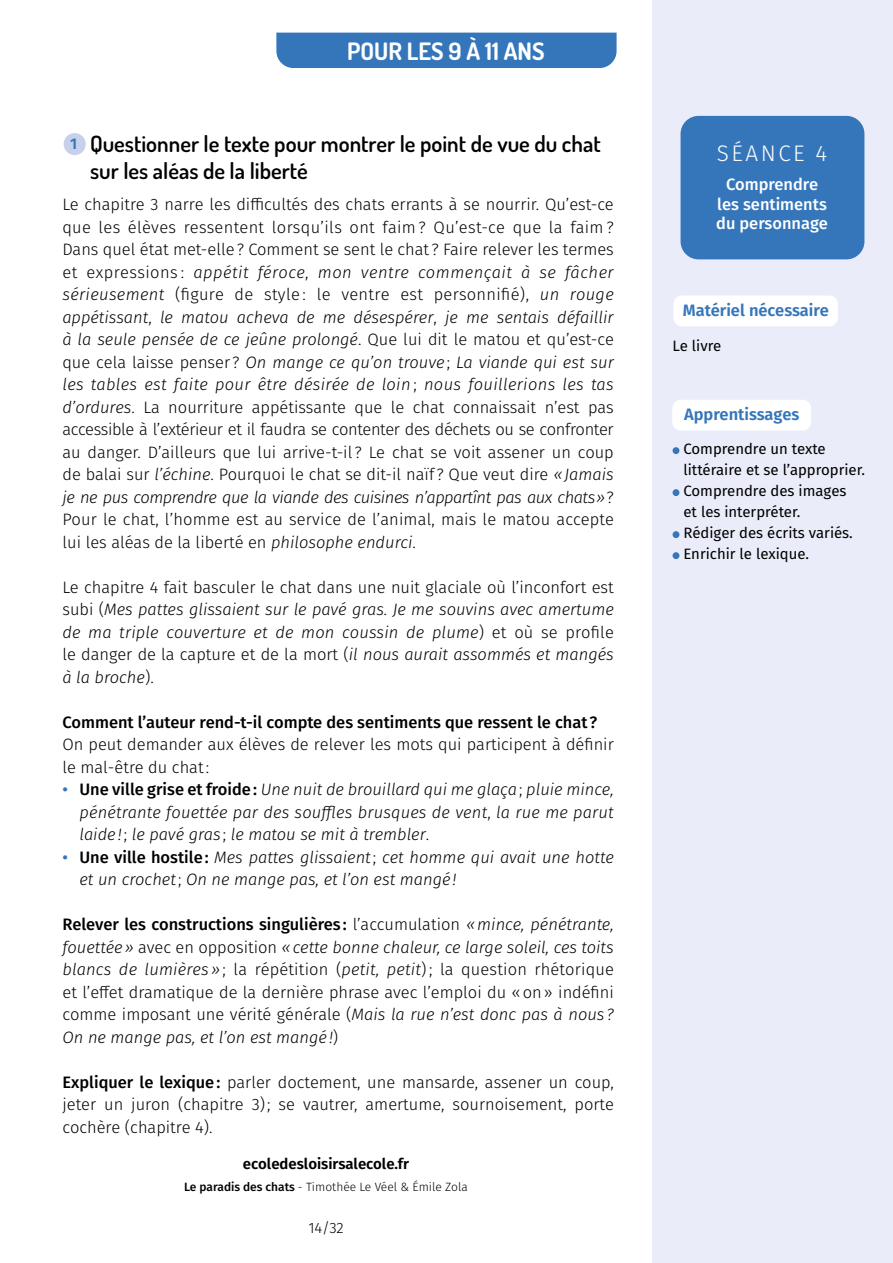
<style>
.page{position:relative;width:893px;height:1263px;background:#fff}
.page>*{position:absolute;margin:0;border:0;box-sizing:border-box;transform-origin:0 0}
.t1{font:700 24px "Dosis";color:#fff}
.t2{font:600 22.5px/27px "Dosis";color:#000}
.t3{font:300 22.5px "Fira Sans";letter-spacing:.11em;color:#fff}
.t4{font:300 16.5px/22.5px "Fira Sans";color:#000;text-align:justify}
.t5{font:italic 300 16.5px/22.5px "Fira Sans";color:#000;text-align:justify}
.t6{font:500 16.5px "Fira Sans";color:#000}
.t7{font:500 16.5px/19.8px "Fira Sans";color:#fff;text-align:center}
.t8{font:600 16.5px "Fira Sans";color:#3576bb}
.t9{font:15px/21px "Fira Sans";color:#000}
.t10{font:600 15px "Fira Sans";color:#000}
.t11{font:300 15px "Fira Sans";color:#000}
.t12{font:300 12px "Fira Sans";color:#000}
.s1{font-family:"Fira Sans";font-size:15.6px;color:#3576bb}
.s2{font-style:italic}
.s3{font-style:normal}
.s4{font-weight:500;font-style:normal;color:#3576bb}
.s5{font-weight:500;font-style:normal}
.s6{font-weight:500}
</style>
<div class="page">
<div style="left:652px;top:0;width:241px;height:1263px;background:#eaedf9"></div>
<div style="left:276px;top:33px;width:341px;height:35px;background:#3576bb"></div>
<div style="left:64px;top:133px;width:22px;height:22px;background:#c7d1ec;border-radius:50%"></div>
<div style="left:673px;top:447px;width:6px;height:7px;background:#3576bb;border-radius:50%"></div>
<div style="left:673px;top:489px;width:6px;height:7px;background:#3576bb;border-radius:50%"></div>
<div style="left:673px;top:531px;width:6px;height:7px;background:#3576bb;border-radius:50%"></div>
<div style="left:673px;top:552px;width:6px;height:7px;background:#3576bb;border-radius:50%"></div>
<div style="left:672px;top:400px;width:139px;height:31px;background:#fff;border-radius:9px"></div>
<div style="left:673px;top:296px;width:165px;height:30px;background:#fff;border-radius:9px"></div>
<div style="left:680px;top:116px;width:184px;height:143px;background:#3576bb;border-radius:18px"></div>
<h1 class="t1" style="left:347px;top:35px;width:199px">POUR LES 9 À 11 ANS</h1>
<h2 class="t2" style="left:90px;top:130px;width:512px;text-indent:-20px"><span class="s1">1</span> Questionner le texte pour montrer le point de vue du chat sur les aléas de la liberté</h2>
<p class="t4" style="left:62px;top:193px;width:553px">Le chapitre 3 narre les difficultés des chats errants à se nourrir. Qu’est-ce que les élèves ressentent lorsqu’ils ont faim ? Qu’est-ce que la faim ?<br>Dans quel état met-elle? Comment se sent le chat ? Faire relever les termes et expressions : <span class="s2">appétit féroce</span>, <span class="s2">mon ventre commençait à se fâcher sérieusement</span> (figure de style : le ventre est personnifié), <span class="s2">un rouge appétissant</span>, <span class="s2">le matou acheva de me désespérer</span>, <span class="s2">je me sentais défaillir à la seule pensée de ce jeûne prolongé</span>. Que lui dit le matou et qu’est-ce que cela laisse penser ? <span class="s2">On mange ce qu’on trouve</span>; <span class="s2">La viande qui est sur les tables est faite pour être désirée de loin</span> ; <span class="s2">nous fouillerions les tas d’ordures</span>. La nourriture appétissante que le chat connaissait n’est pas accessible à l’extérieur et il faudra se contenter des déchets ou se confronter au danger. D’ailleurs que lui arrive-t-il ? Le chat se voit assener un coup de balai sur <span class="s2">l’échine</span>. Pourquoi le chat se dit-il naïf ? Que veut dire <span class="s2">«Jamais je ne pus comprendre que la viande des cuisines n’appartînt pas aux chats»</span>?<br>Pour le chat, l’homme est au service de l’animal, mais le matou accepte lui les aléas de la liberté en <span class="s2">philosophe endurci</span>.</p>
<p class="t5" style="left:62px;top:576px;width:553px"><span class="s3">Le chapitre 4 fait basculer le chat dans une nuit glaciale où l’inconfort est subi (</span>Mes pattes glissaient sur le pavé gras. Je me souvins avec amertume de ma triple couverture et de mon coussin de plume<span class="s3">) et où se profile le danger de la capture et de la mort (</span>il nous aurait assommés et mangés à la broche<span class="s3">).</span></p>
<p class="t6" style="left:62px;top:709px;width:536px">Comment l’auteur rend-t-il compte des sentiments que ressent le chat ?</p>
<p class="t4" style="left:62px;top:733px;width:553px">On peut demander aux élèves de relever les mots qui participent à définir le mal-être du chat:</p>
<p class="t5" style="left:79px;top:778px;width:536px;text-indent:-17px"><span class="s4">•</span> <span class="s5">Une ville grise et froide:</span> Une nuit de brouillard qui me glaça<span class="s3">;</span> pluie mince, pénétrante fouettée par des souffles brusques de vent<span class="s3">,</span> la rue me parut laide! <span class="s3">;</span> le pavé gras <span class="s3">;</span> le matou se mit à trembler<span class="s3">.</span></p>
<p class="t5" style="left:79px;top:846px;width:536px;text-indent:-17px"><span class="s4">•</span> <span class="s5">Une ville hostile:</span> Mes pattes glissaient<span class="s3">;</span> cet homme qui avait une hotte et un crochet<span class="s3">;</span> On ne mange pas, et l’on est mangé!</p>
<p class="t4" style="left:62px;top:913px;width:553px"><span class="s6">Relever les constructions singulières :</span> l’accumulation <span class="s2">«mince, pénétrante, fouettée»</span> avec en opposition <span class="s2">«cette bonne chaleur, ce large soleil, ces toits blancs de lumières »</span> ; la répétition (<span class="s2">petit, petit</span>); la question rhétorique et l’effet dramatique de la dernière phrase avec l’emploi du «on» indéfini comme imposant une vérité générale (<span class="s2">Mais la rue n’est donc pas à nous ?<br>On ne mange pas, et l’on est mangé!</span>)</p>
<p class="t4" style="left:63px;top:1071px;width:553px"><span class="s6">Expliquer le lexique:</span> parler doctement, une mansarde, assener un coup, jeter un juron (chapitre 3); se vautrer, amertume, sournoisement, porte cochère (chapitre 4).</p>
<p class="t10" style="left:243px;top:1151px;width:168px">ecoledesloisirsalecole.fr</p>
<p class="t12" style="left:184px;top:1179px;width:285px"><span class="s6">Le paradis des chats</span> - Timothée Le Véel &amp; Émile Zola</p>
<p class="t11" style="left:308px;top:1217px;width:37px">14/32</p>
<h2 class="t3" style="left:717px;top:138px;width:112px">SÉANCE 4</h2>
<p class="t7" style="left:716px;top:173px;width:113px">Comprendre les sentiments du personnage</p>
<p class="t8" style="left:683px;top:297px;width:148px">Matériel nécessaire</p>
<p class="t9" style="left:673px;top:335px;width:50px">Le livre</p>
<p class="t8" style="left:684px;top:401px;width:117px">Apprentissages</p>
<p class="t9" style="left:683px;top:438px;width:183px">Comprendre un texte littéraire et se l’approprier.<br>Comprendre des images<br>et les interpréter.<br>Rédiger des écrits variés.<br>Enrichir le lexique.</p>
</div>
